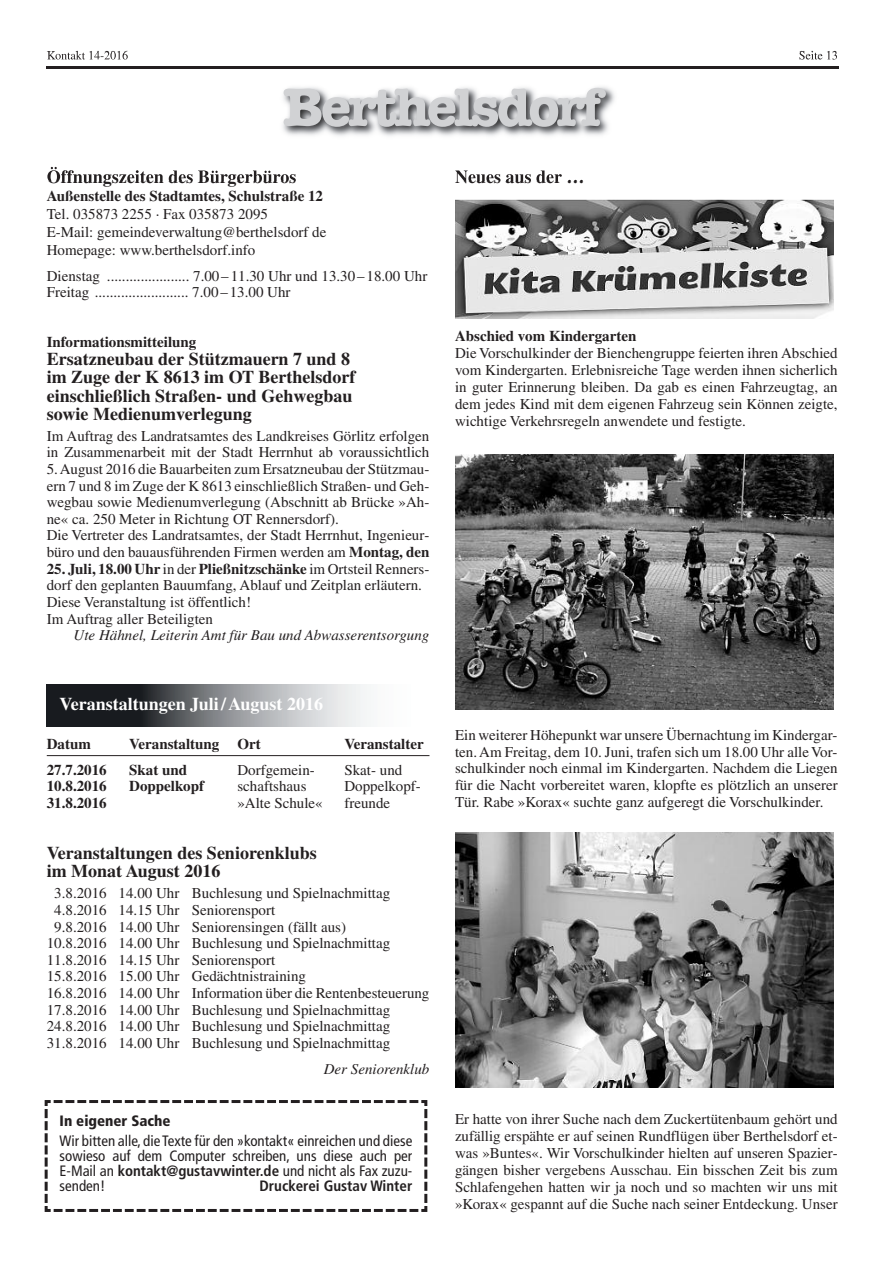
<style>
.page{position:relative;width:893px;height:1263px;background:#fff}
.page>*{position:absolute;margin:0;border:0;box-sizing:border-box;transform-origin:0 0}
.t1{font:700 54px "American Typewriter";letter-spacing:-.055em;color:#d1d2d4}
.t2{font:700 18px/18.1px "Times";color:#231f20}
.t3{font:700 18px "Times";color:#fff}
.t4{font:15px/17px "Times";color:#231f20}
.t5{font:700 15px "Times";color:#231f20}
.t6{font:condensed 15px/15px "Frutiger";color:#231f20;text-align:justify}
.t7{font:italic 15px "Times";color:#231f20}
.t8{font:700 condensed 15px "Frutiger";color:#231f20}
.t9{font:900 condensed 15px "Frutiger";color:#231f20}
.t10{font:12px "Times";color:#231f20}
.s1{font-weight:700}
</style>
<div class="page">
<hr style="left:47px;top:755px;width:382px;height:1px;background:#231f20">
<img style="left:47px;top:684px;width:320px;height:43px">
<div style="left:455px;top:199px;width:378px;height:123px;background:linear-gradient(to right,#fff,#fff)"></div>
<img style="left:455px;top:199px;width:378px;height:119px">
<img style="left:455px;top:454px;width:378px;height:256px">
<img style="left:455px;top:832px;width:378px;height:255px">
<img style="left:46px;top:52px;width:793px;height:129px">
<img style="left:47px;top:167px;width:85px;height:14px">
<img style="left:455px;top:170px;width:107px;height:11px">
<img style="left:47px;top:52px;width:68px;height:8px">
<img style="left:799px;top:52px;width:23px;height:8px">
<svg style="left:827px;top:52px;width:10px;height:8px"></svg>
<img style="left:47px;top:67px;width:791px;height:1px">
<svg style="left:44px;top:1100px;width:384px;height:112px"></svg>
<h1 class="t1" style="left:283px;top:89px;width:324px">Berthelsdorf</h1>
<p class="t10" style="left:799px;top:51px;width:40px">Seite 13</p>
<p class="t2" style="left:47px;top:169px;width:251px">Öffnungszeiten des Bürgerbüros</p>
<p class="t5" style="left:47px;top:190px;width:278px">Außenstelle des Stadtamtes, Schulstraße 12</p>
<p class="t4" style="left:47px;top:206px;width:281px;line-height:18.1px">Tel. 035873 2255 · Fax 035873 2095<br>E-Mail: gemeindeverwaltung@berthelsdorf de<br>Homepage: www.berthelsdorf.info</p>
<p class="t4" style="left:47px;top:269px;width:382px">Dienstag ...................... 7.00–11.30 Uhr und 13.30–18.00 Uhr<br>Freitag ......................... 7.00–13.00 Uhr</p>
<p class="t5" style="left:47px;top:337px;width:151px">Informationsmitteilung</p>
<p class="t2" style="left:47px;top:352px;width:310px">Ersatzneubau der Stützmauern 7 und 8 im Zuge der K 8613 im OT Berthelsdorf einschließlich Straßen- und Gehwegbau sowie Medienumverlegung</p>
<p class="t4" style="left:47px;top:429px;width:384px">Im Auftrag des Landratsamtes des Landkreises Görlitz erfolgen in Zusammenarbeit mit der Stadt Herrnhut ab voraussichtlich 5.August 2016 die Bauarbeiten zum Ersatzneubau der Stützmau&shy;ern 7 und 8 im Zuge der K 8613 einschließlich Straßen- und Geh&shy;wegbau sowie Medienumverlegung (Abschnitt ab Brücke »Ah&shy;ne« ca. 250 Meter in Richtung OT Rennersdorf).<br>Die Vertreter des Landratsamtes, der Stadt Herrnhut, Ingenieur&shy;büro und den bauausführenden Firmen werden am <span class="s1">Montag, den</span></p>
<p class="t4" style="left:47px;top:562px;width:384px"><span class="s1">25. Juli, 18.00 Uhr</span> in der <span class="s1">Pließnitzschänke</span> im Ortsteil Renners&shy;dorf den geplanten Bauumfang, Ablauf und Zeitplan erläutern.<br>Diese Veranstaltung ist öffentlich!<br>Im Auftrag aller Beteiligten</p>
<p class="t7" style="left:74px;top:630px;width:357px">Ute Hähnel, Leiterin Amt für Bau und Abwasserentsorgung</p>
<p class="t3" style="left:60px;top:698px;width:265px">Veranstaltungen Juli/August 2016</p>
<p class="t5" style="left:47px;top:739px;width:46px">Datum</p>
<p class="t5" style="left:129px;top:739px;width:133px">Veranstaltung Ort</p>
<p class="t5" style="left:344px;top:739px;width:81px">Veranstalter</p>
<p class="t5" style="left:47px;top:764px;width:62px">27.7.2016</p>
<p class="t5" style="left:129px;top:764px;width:59px">Skat und</p>
<p class="t4" style="left:237px;top:763px;width:79px">Dorfgemein-</p>
<p class="t4" style="left:344px;top:763px;width:59px">Skat- und</p>
<p class="t5" style="left:47px;top:781px;width:62px">10.8.2016</p>
<p class="t5" style="left:129px;top:781px;width:76px">Doppelkopf</p>
<p class="t4" style="left:237px;top:779px;width:71px">schaftshaus</p>
<p class="t4" style="left:344px;top:779px;width:78px">Doppelkopf-</p>
<p class="t5" style="left:47px;top:798px;width:62px">31.8.2016</p>
<p class="t4" style="left:237px;top:796px;width:87px">»Alte Schule«</p>
<p class="t4" style="left:344px;top:796px;width:47px">freunde</p>
<p class="t2" style="left:47px;top:846px;width:271px">Veranstaltungen des Seniorenklubs im Monat August 2016</p>
<p class="t4" style="left:54px;top:886px;width:337px">3.8.2016 14.00 Uhr Buchlesung und Spielnachmittag</p>
<p class="t4" style="left:54px;top:903px;width:222px">4.8.2016 14.15 Uhr Seniorensport</p>
<p class="t4" style="left:54px;top:919px;width:293px">9.8.2016 14.00 Uhr Seniorensingen (fällt aus)</p>
<p class="t4" style="left:47px;top:936px;width:345px">10.8.2016 14.00 Uhr Buchlesung und Spielnachmittag</p>
<p class="t4" style="left:47px;top:953px;width:230px">11.8.2016 14.15 Uhr Seniorensport</p>
<p class="t4" style="left:47px;top:969px;width:261px">15.8.2016 15.00 Uhr Gedächtnistraining</p>
<p class="t4" style="left:47px;top:986px;width:384px">16.8.2016 14.00 Uhr Information über die Rentenbesteuerung</p>
<p class="t4" style="left:47px;top:1003px;width:345px">17.8.2016 14.00 Uhr Buchlesung und Spielnachmittag</p>
<p class="t4" style="left:47px;top:1019px;width:345px">24.8.2016 14.00 Uhr Buchlesung und Spielnachmittag</p>
<p class="t4" style="left:47px;top:1036px;width:345px">31.8.2016 14.00 Uhr Buchlesung und Spielnachmittag</p>
<p class="t7" style="left:324px;top:1063px;width:107px">Der Seniorenklub</p>
<p class="t9" style="left:60px;top:1115px;width:112px">In eigener Sache</p>
<p class="t6" style="left:60px;top:1134px;width:354px">Wir bitten alle, die Texte für den »kontakt« einreichen und diese sowieso auf dem Computer schreiben, uns diese auch per E-Mail an <span class="s1">kontakt@gustavwinter.de</span> und nicht als Fax zuzu&shy;senden!</p>
<p class="t8" style="left:259px;top:1179px;width:154px">Druckerei Gustav Winter</p>
<p class="t2" style="left:455px;top:169px;width:131px">Neues aus der …</p>
<p class="t5" style="left:455px;top:331px;width:183px">Abschied vom Kindergarten</p>
<p class="t4" style="left:455px;top:346px;width:384px;text-align:justify">Die Vorschulkinder der Bienchengruppe feierten ihren Abschied vom Kindergarten. Erlebnisreiche Tage werden ihnen sicherlich in guter Erinnerung bleiben. Da gab es einen Fahrzeugtag, an dem jedes Kind mit dem eigenen Fahrzeug sein Können zeigte, wichtige Verkehrsregeln anwendete und festigte.</p>
<p class="t4" style="left:455px;top:728px;width:384px;text-align:justify">Ein weiterer Höhepunkt war unsere Übernachtung im Kindergar&shy;ten. Am Freitag, dem 10. Juni, trafen sich um 18.00 Uhr alle Vor&shy;schulkinder noch einmal im Kindergarten. Nachdem die Liegen für die Nacht vorbereitet waren, klopfte es plötzlich an unserer Tür. Rabe »Korax« suchte ganz aufgeregt die Vorschulkinder.</p>
<p class="t4" style="left:455px;top:1112px;width:384px;text-align:justify">Er hatte von ihrer Suche nach dem Zuckertütenbaum gehört und zufällig erspähte er auf seinen Rundflügen über Berthelsdorf et&shy;was »Buntes«. Wir Vorschulkinder hielten auf unseren Spazier&shy;gängen bisher vergebens Ausschau. Ein bisschen Zeit bis zum Schlafengehen hatten wir ja noch und so machten wir uns mit »Korax« gespannt auf die Suche nach seiner Entdeckung. Unser</p>
</div>
